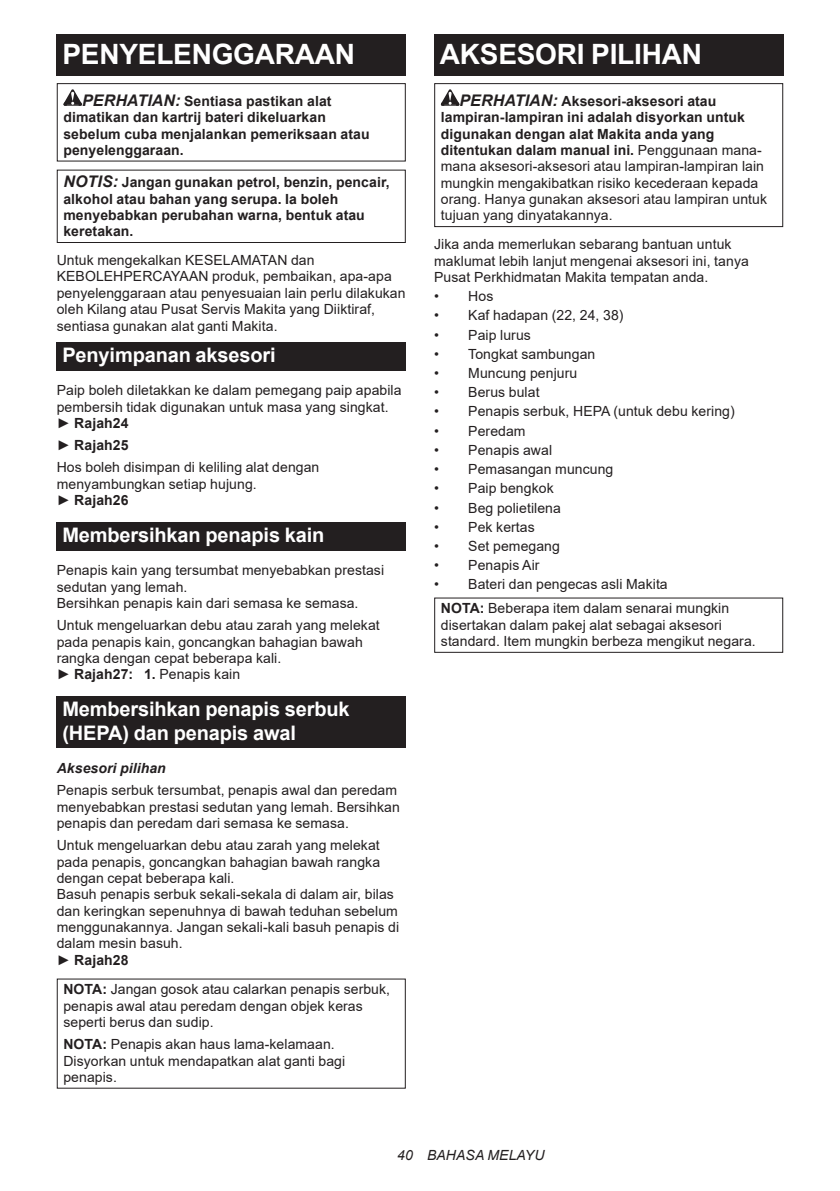
<style>
.page{position:relative;width:840px;height:1191px;background:#fff}
.page>*{position:absolute;margin:0;border:0;box-sizing:border-box;transform-origin:0 0}
.t1{font:700 28px "Arial";letter-spacing:-.01em;color:#fff}
.t2{font:700 20px/23.4px "Arial";letter-spacing:-.01em;color:#fff}
.t3{font:14px/16.4px "Arial";letter-spacing:.005em;color:#231f20}
.t4{font:700 14px/16.4px "Arial";letter-spacing:.005em;color:#231f20}
.t5{font:italic 700 14px "Arial";letter-spacing:.005em;color:#231f20}
.t6{font:italic 14px "Arial";letter-spacing:.005em;color:#231f20}
.s1{font-style:italic;font-size:16px}
.s2{font-weight:700}
.s3{font-weight:700;font-style:italic;font-size:16px}
</style>
<div class="page">
<div style="left:57px;top:34px;width:348px;height:41px;background:#231f20"></div>
<svg style="left:63px;top:89px;width:19px;height:17px"></svg>
<div style="left:57px;top:83px;width:348px;height:79px;border:1px solid #231f20"></div>
<div style="left:57px;top:170px;width:348px;height:73px;border:1px solid #231f20"></div>
<div style="left:57px;top:342px;width:348px;height:28px;background:#231f20"></div>
<div style="left:57px;top:522px;width:348px;height:28px;background:#231f20"></div>
<div style="left:57px;top:696px;width:348px;height:52px;background:#231f20"></div>
<div style="left:434px;top:34px;width:348px;height:41px;background:#231f20"></div>
<svg style="left:440px;top:89px;width:19px;height:17px"></svg>
<div style="left:434px;top:83px;width:348px;height:144px;border:1px solid #231f20"></div>
<div style="left:434px;top:597px;width:348px;height:56px;border:1px solid #231f20"></div>
<h1 class="t1" style="left:62px;top:34px;width:294px">PENYELENGGARAAN</h1>
<p class="t4" style="left:63px;top:93px;width:307px;text-indent:19px"><span class="s1">PERHATIAN:</span> Sentiasa pastikan alat dimatikan dan kartrij bateri dikeluarkan sebelum cuba menjalankan pemeriksaan atau penyelenggaraan.</p>
<p class="t4" style="left:63px;top:174px;width:327px"><span class="s1">NOTIS:</span> Jangan gunakan petrol, benzin, pencair, alkohol atau bahan yang serupa. Ia boleh menyebabkan perubahan warna, bentuk atau keretakan.</p>
<p class="t3" style="left:57px;top:252px;width:350px">Untuk mengekalkan KESELAMATAN dan KEBOLEHPERCAYAAN produk, pembaikan, apa-apa penyelenggaraan atau penyesuaian lain perlu dilakukan oleh Kilang atau Pusat Servis Makita yang Diiktiraf, sentiasa gunakan alat ganti Makita.</p>
<h2 class="t2" style="left:62px;top:343px;width:215px">Penyimpanan aksesori</h2>
<p class="t3" style="left:57px;top:382px;width:346px">Paip boleh diletakkan ke dalam pemegang paip apabila pembersih tidak digunakan untuk masa yang singkat. ► <span class="s2">Rajah24</span></p>
<p class="t3" style="left:57px;top:434px;width:264px;line-height:22px">► <span class="s2">Rajah25<br></span>Hos boleh disimpan di keliling alat dengan</p>
<p class="t3" style="left:57px;top:475px;width:201px">menyambungkan setiap hujung. ► <span class="s2">Rajah26</span></p>
<h2 class="t2" style="left:62px;top:523px;width:263px">Membersihkan penapis kain</h2>
<p class="t3" style="left:57px;top:562px;width:329px">Penapis kain yang tersumbat menyebabkan prestasi sedutan yang lemah.<br>Bersihkan penapis kain dari semasa ke semasa.</p>
<p class="t3" style="left:57px;top:617px;width:324px">Untuk mengeluarkan debu atau zarah yang melekat pada penapis kain, goncangkan bahagian bawah rangka dengan cepat beberapa kali.<br>► <span class="s2">Rajah27: 1.</span> Penapis kain</p>
<h2 class="t2" style="left:62px;top:698px;width:288px">Membersihkan penapis serbuk (HEPA) dan penapis awal</h2>
<p class="t5" style="left:57px;top:759px;width:110px">Aksesori pilihan</p>
<p class="t3" style="left:57px;top:782px;width:344px">Penapis serbuk tersumbat, penapis awal dan peredam menyebabkan prestasi sedutan yang lemah. Bersihkan penapis dan peredam dari semasa ke semasa.</p>
<p class="t3" style="left:57px;top:837px;width:344px">Untuk mengeluarkan debu atau zarah yang melekat pada penapis, goncangkan bahagian bawah rangka dengan cepat beberapa kali.<br>Basuh penapis serbuk sekali-sekala di dalam air, bilas dan keringkan sepenuhnya di bawah teduhan sebelum menggunakannya. Jangan sekali-kali basuh penapis di dalam mesin basuh.<br>► <span class="s2">Rajah28</span></p>
<p class="t3" style="left:63px;top:981px;width:328px"><span class="s2">NOTA:</span> Jangan gosok atau calarkan penapis serbuk, penapis awal atau peredam dengan objek keras seperti berus dan sudip.</p>
<p class="t3" style="left:63px;top:1036px;width:283px"><span class="s2">NOTA:</span> Penapis akan haus lama-kelamaan.<br>Disyorkan untuk mendapatkan alat ganti bagi penapis.</p>
<h1 class="t1" style="left:439px;top:34px;width:263px">AKSESORI PILIHAN</h1>
<p class="t3" style="left:440px;top:92px;width:327px;text-indent:19px"><span class="s3">PERHATIAN:</span> <span class="s2">Aksesori-aksesori atau lampiran-lampiran ini adalah disyorkan untuk digunakan dengan alat Makita anda yang ditentukan dalam manual ini.</span> Penggunaan mana&shy;mana aksesori-aksesori atau lampiran-lampiran lain mungkin mengakibatkan risiko kecederaan kepada orang. Hanya gunakan aksesori atau lampiran untuk tujuan yang dinyatakannya.</p>
<p class="t3" style="left:434px;top:236px;width:316px">Jika anda memerlukan sebarang bantuan untuk maklumat lebih lanjut mengenai aksesori ini, tanya<br>Pusat Perkhidmatan Makita tempatan anda.</p>
<p class="t3" style="left:434px;top:288px;width:61px">• Hos</p>
<p class="t3" style="left:434px;top:307px;width:191px">• Kaf hadapan (22, 24, 38)</p>
<p class="t3" style="left:434px;top:326px;width:98px">• Paip lurus</p>
<p class="t3" style="left:434px;top:345px;width:162px">• Tongkat sambungan</p>
<p class="t3" style="left:434px;top:365px;width:144px">• Muncung penjuru</p>
<p class="t3" style="left:434px;top:384px;width:107px">• Berus bulat</p>
<p class="t3" style="left:434px;top:403px;width:302px">• Penapis serbuk, HEPA (untuk debu kering)</p>
<p class="t3" style="left:434px;top:422px;width:93px">• Peredam</p>
<p class="t3" style="left:434px;top:441px;width:119px">• Penapis awal</p>
<p class="t3" style="left:434px;top:461px;width:180px">• Pemasangan muncung</p>
<p class="t3" style="left:434px;top:480px;width:121px">• Paip bengkok</p>
<p class="t3" style="left:434px;top:499px;width:128px">• Beg polietilena</p>
<p class="t3" style="left:434px;top:518px;width:102px">• Pek kertas</p>
<p class="t3" style="left:434px;top:538px;width:127px">• Set pemegang</p>
<p class="t3" style="left:434px;top:557px;width:107px">• Penapis Air</p>
<p class="t3" style="left:440px;top:572px;width:290px;line-height:23.8px;text-indent:-7px">• Bateri dan pengecas asli Makita<br><span class="s2">NOTA:</span> Beberapa item dalam senarai mungkin</p>
<p class="t3" style="left:440px;top:616px;width:316px">disertakan dalam pakej alat sebagai aksesori standard. Item mungkin berbeza mengikut negara.</p>
<p class="t6" style="left:397px;top:1146px;width:149px">40 BAHASA MELAYU</p>
</div>
